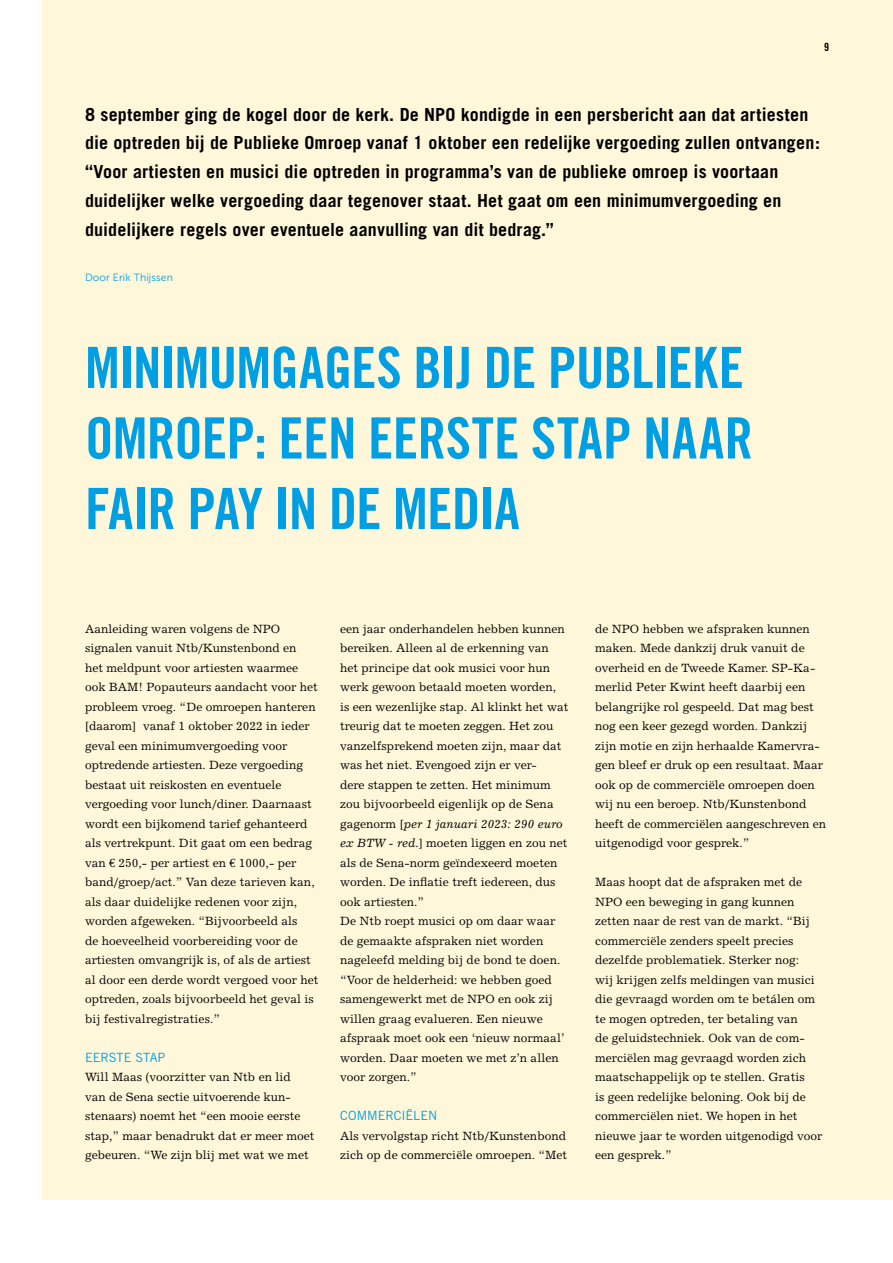
<style>
.page{position:relative;width:893px;height:1263px;background:#fff}
.page>*{position:absolute;margin:0;border:0;box-sizing:border-box;transform-origin:0 0}
.t1{font:57px/70.5px "Trade Gothic Bold Cond Twenty";letter-spacing:-.01em;color:#009fe3}
.t2{font:700 18px/28.8px "Trade Gothic";letter-spacing:.01em;color:#000}
.t3{font:12.75px "Trade Gothic";letter-spacing:-.005em;color:#009fe3}
.t4{font:12px/19.5px "Excelsior";color:#000}
.t5{font:11.25px "Trade Gothic Bold Cond Twenty";color:#000}
.t6{font:10.5px "Museo Sans 300";letter-spacing:.01em;color:#009fe3}
.s1{font-family:"Euro Serif"}
.s2{font-style:italic}
</style>
<div class="page">
<div style="left:43px;top:0;width:850px;height:1199px;background:#fff7da"></div>
<p class="t5" style="left:824px;top:40px;width:6px">9</p>
<p class="t2" style="left:85px;top:100px;width:737px">8 september ging de kogel door de kerk. De NPO kondigde in een persbericht aan dat artiesten die optreden bij de Publieke Omroep vanaf 1 oktober een redelijke vergoeding zullen ontvangen: “Voor artiesten en musici die optreden in programma’s van de publieke omroep is voortaan duidelijker welke vergoeding daar tegenover staat. Het gaat om een minimumvergoeding en duidelijkere regels over eventuele aanvulling van dit bedrag.”</p>
<p class="t6" style="left:85px;top:271px;width:90px">Door Erik Thijssen</p>
<h1 class="t1" style="left:85px;top:332px;width:669px">MINIMUMGAGES BIJ DE PUBLIEKE<br>OMROEP: EEN EERSTE STAP NAAR<br>FAIR PAY IN DE MEDIA</h1>
<p class="t4" style="left:85px;top:619px;width:235px">Aanleiding waren volgens de NPO signalen vanuit Ntb/Kunstenbond en<br>het meldpunt voor artiesten waarmee ook BAM! Popauteurs aandacht voor het probleem vroeg. “De omroepen hanteren [daarom] vanaf 1 oktober 2022 in ieder geval een minimumvergoeding voor optredende artiesten. Deze vergoeding bestaat uit reiskosten en eventuele vergoeding voor lunch/diner. Daarnaast wordt een bijkomend tarief gehanteerd als vertrekpunt. Dit gaat om een bedrag van <span class="s1">€</span> 250,- per artiest en <span class="s1">€</span> 1000,- per band/groep/act.” Van deze tarieven kan, als daar duidelijke redenen voor zijn, worden afgeweken. “Bijvoorbeeld als<br>de hoeveelheid voorbereiding voor de artiesten omvangrijk is, of als de artiest al door een derde wordt vergoed voor het optreden, zoals bijvoorbeeld het geval is bij festivalregistraties.”</p>
<p class="t3" style="left:85px;top:1050px;width:82px">EERSTE STAP</p>
<p class="t4" style="left:85px;top:1067px;width:231px">Will Maas (voorzitter van Ntb en lid<br>van de Sena sectie uitvoerende kun&shy;stenaars) noemt het “een mooie eerste stap,” maar benadrukt dat er meer moet gebeuren. “We zijn blij met wat we met</p>
<p class="t4" style="left:340px;top:619px;width:230px">een jaar onderhandelen hebben kunnen bereiken. Alleen al de erkenning van het principe dat ook musici voor hun werk gewoon betaald moeten worden,<br>is een wezenlijke stap. Al klinkt het wat treurig dat te moeten zeggen. Het zou vanzelfsprekend moeten zijn, maar dat was het niet. Evengoed zijn er ver-<br>dere stappen te zetten. Het minimum zou bijvoorbeeld eigenlijk op de Sena gagenorm [<span class="s2">per 1 januari 2023: 290 euro ex BTW - red.</span>] moeten liggen en zou net als de Sena-norm geïndexeerd moeten worden. De inflatie treft iedereen, dus ook artiesten.”<br>De Ntb roept musici op om daar waar de gemaakte afspraken niet worden nageleefd melding bij de bond te doen. “Voor de helderheid: we hebben goed samengewerkt met de NPO en ook zij willen graag evalueren. Een nieuwe afspraak moet ook een ‘nieuw normaal’ worden. Daar moeten we met z’n allen voor zorgen.”</p>
<p class="t3" style="left:340px;top:1108px;width:99px">COMMERCIËLEN</p>
<p class="t4" style="left:340px;top:1126px;width:229px">Als vervolgstap richt Ntb/Kunstenbond zich op de commerciële omroepen. “Met</p>
<p class="t4" style="left:595px;top:619px;width:233px">de NPO hebben we afspraken kunnen maken. Mede dankzij druk vanuit de overheid en de Tweede Kamer. SP-Ka&shy;merlid Peter Kwint heeft daarbij een belangrijke rol gespeeld. Dat mag best nog een keer gezegd worden. Dankzij zijn motie en zijn herhaalde Kamervra&shy;gen bleef er druk op een resultaat. Maar ook op de commerciële omroepen doen wij nu een beroep. Ntb/Kunstenbond heeft de commerciëlen aangeschreven en uitgenodigd voor gesprek.”</p>
<p class="t4" style="left:595px;top:872px;width:229px">Maas hoopt dat de afspraken met de NPO een beweging in gang kunnen zetten naar de rest van de markt. “Bij commerciële zenders speelt precies dezelfde problematiek. Sterker nog:<br>wij krijgen zelfs meldingen van musici die gevraagd worden om te betálen om te mogen optreden, ter betaling van<br>de geluidstechniek. Ook van de com&shy;merciëlen mag gevraagd worden zich maatschappelijk op te stellen. Gratis<br>is geen redelijke beloning. Ook bij de commerciëlen niet. We hopen in het nieuwe jaar te worden uitgenodigd voor een gesprek.”</p>
</div>
